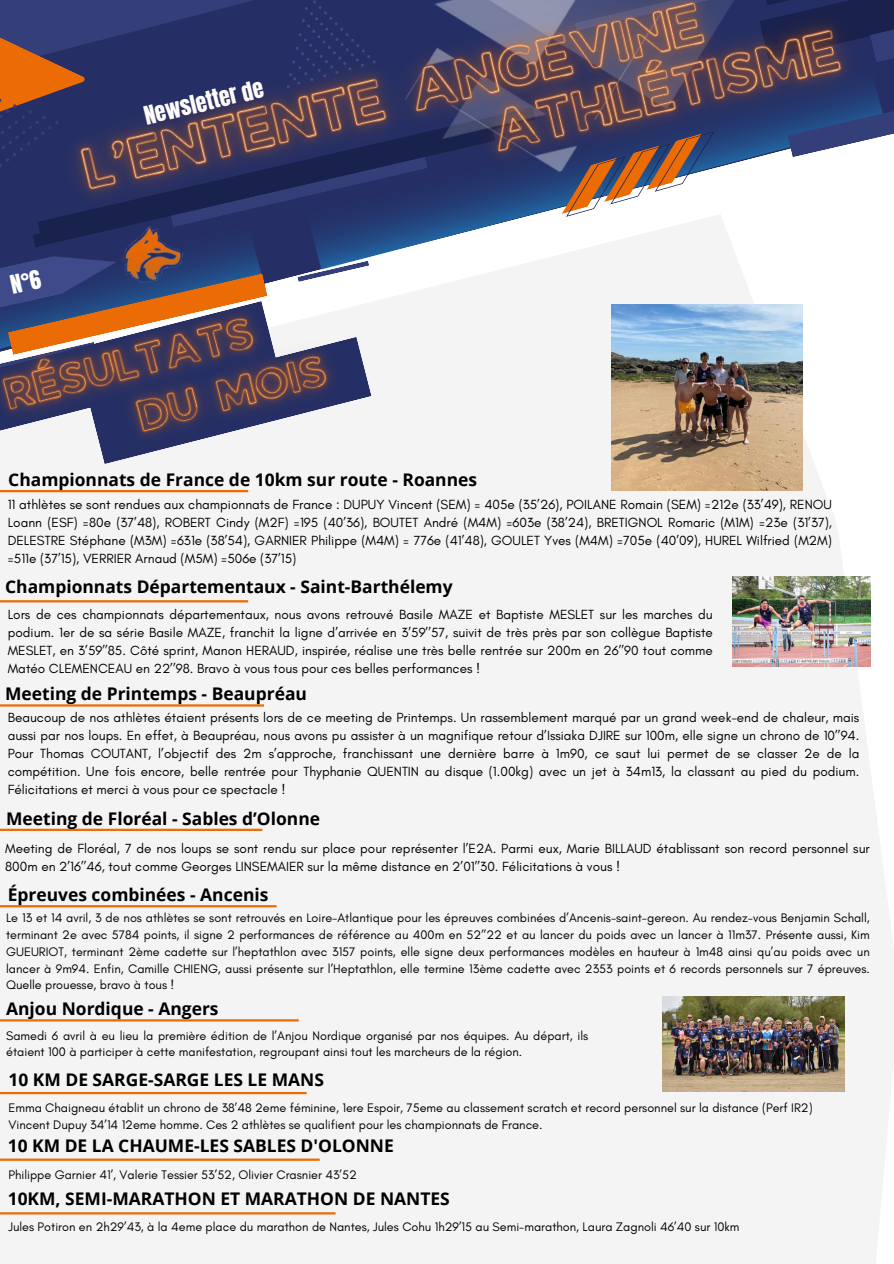
<style>
.page{position:relative;width:894px;height:1264px;background:#fff}
.page>*{position:absolute;margin:0;border:0;box-sizing:border-box;transform-origin:0 0}
.t1{font:21.9px "Anton";color:#fff}
.t2{font:700 17.4px "Open Sans";color:#000}
.t3{font:13.5px/18px "Glacial Indifference";color:#000;text-align:justify}
.t4{font:12.6px/16.8px "Glacial Indifference";color:#000;text-align:justify}
</style>
<div class="page">
<svg style="left:0;top:277px;width:871px;height:374px;fill:#f4f4f4"></svg>
<svg style="left:0;top:26px;width:6px;height:183px"></svg>
<div style="left:0;top:651px;width:893px;height:612px;background:#f4f4f4"></div>
<hr style="left:0;top:490px;width:248px;height:2px;background:#eb6b05">
<hr style="left:0;top:600px;width:248px;height:2px;background:#eb6b05">
<hr style="left:0;top:704px;width:264px;height:2px;background:#eb6b05">
<hr style="left:0;top:828px;width:262px;height:3px;background:#eb6b05">
<hr style="left:0;top:905px;width:276px;height:2px;background:#eb6b05">
<img style="left:732px;top:576px;width:137px;height:90px">
<img style="left:611px;top:304px;width:190px;height:186px">
<hr style="left:0;top:1019px;width:299px;height:2px;background:#eb6b05">
<hr style="left:0;top:1091px;width:306px;height:3px;background:#eb6b05">
<hr style="left:0;top:1158px;width:319px;height:2px;background:#eb6b05">
<hr style="left:0;top:1212px;width:335px;height:2px;background:#eb6b05">
<img style="left:662px;top:996px;width:182px;height:94px">
<img style="left:6px;top:0;width:738px;height:277px">
<img style="left:411px;top:0;width:482px;height:238px">
<div style="left:82px;top:300px;width:306px;height:194px;background:#f4f4f4"></div>
<svg style="left:0;top:256px;width:371px;height:208px"></svg>
<h3 class="t1" style="left:141px;top:100px;width:123px;rotate:-13deg">Newsletter de</h3>
<h6 class="t2" style="left:8px;top:467px;width:470px">Championnats de France de 10km sur route - Roannes</h6>
<p class="t3" style="left:8px;top:495px;width:825px">11 athlètes se sont rendues aux championnats de France : DUPUY Vincent (SEM) = 405e (35’26), POILANE Romain (SEM) =212e (33’49), RENOU Loann (ESF) =80e (37’48), ROBERT Cindy (M2F) =195 (40’36), BOUTET André (M4M) =603e (38’24), BRETIGNOL Romaric (M1M) =23e (31’37), DELESTRE Stéphane (M3M) =631e (38’54), GARNIER Philippe (M4M) = 776e (41’48), GOULET Yves (M4M) =705e (40’09), HUREL Wilfried (M2M) =511e (37’15), VERRIER Arnaud (M5M) =506e (37’15)</p>
<p class="t2" style="left:5px;top:574px;width:449px">Championnats Départementaux - Saint-Barthélemy</p>
<p class="t3" style="left:8px;top:605px;width:706px">Lors de ces championnats départementaux, nous avons retrouvé Basile MAZE et Baptiste MESLET sur les marches du podium. 1er de sa série Basile MAZE, franchit la ligne d’arrivée en 3’59’’57, suivit de très près par son collègue Baptiste MESLET, en 3’59’’85. Côté sprint, Manon HERAUD, inspirée, réalise une très belle rentrée sur 200m en 26’’90 tout comme Matéo CLEMENCEAU en 22’’98. Bravo à vous tous pour ces belles performances !</p>
<h6 class="t2" style="left:5px;top:682px;width:303px">Meeting de Printemps - Beaupréau</h6>
<p class="t3" style="left:8px;top:708px;width:852px">Beaucoup de nos athlètes étaient présents lors de ce meeting de Printemps. Un rassemblement marqué par un grand week-end de chaleur, mais aussi par nos loups. En effet, à Beaupréau, nous avons pu assister à un magnifique retour d’Issiaka DJIRE sur 100m, elle signe un chrono de 10’’94.<br>Pour Thomas COUTANT, l’objectif des 2m s’approche, franchissant une dernière barre à 1m90, ce saut lui permet de se classer 2e de la compétition. Une fois encore, belle rentrée pour Thyphanie QUENTIN au disque (1.00kg) avec un jet à 34m13, la classant au pied du podium.<br>Félicitations et merci à vous pour ce spectacle !</p>
<p class="t2" style="left:6px;top:806px;width:315px">Meeting de Floréal - Sables d’Olonne</p>
<p class="t3" style="left:5px;top:839px;width:865px">Meeting de Floréal, 7 de nos loups se sont rendu sur place pour représenter l’E2A. Parmi eux, Marie BILLAUD établissant son record personnel sur<br>800m en 2’16’’46, tout comme Georges LINSEMAIER sur la même distance en 2’01’’30. Félicitations à vous !</p>
<p class="t2" style="left:8px;top:882px;width:262px">Épreuves combinées - Ancenis</p>
<h6 class="t4" style="left:6px;top:909px;width:864px">Le 13 et 14 avril, 3 de nos athlètes se sont retrouvés en Loire-Atlantique pour les épreuves combinées d’Ancenis-saint-gereon. Au rendez-vous Benjamin Schall, terminant 2e avec 5784 points, il signe 2 performances de référence au 400m en 52’’22 et au lancer du poids avec un lancer à 11m37. Présente aussi, Kim GUEURIOT, terminant 2ème cadette sur l’heptathlon avec 3157 points, elle signe deux performances modèles en hauteur à 1m48 ainsi qu’au poids avec un lancer à 9m94. Enfin, Camille CHIENG, aussi présente sur l’Heptathlon, elle termine 13ème cadette avec 2353 points et 6 records personnels sur 7 épreuves.<br>Quelle prouesse, bravo à tous !</h6>
<p class="t2" style="left:6px;top:996px;width:214px">Anjou Nordique - Angers</p>
<h6 class="t4" style="left:6px;top:1026px;width:583px">Samedi 6 avril à eu lieu la première édition de l’Anjou Nordique organisé par nos équipes. Au départ, ils étaient 100 à participer à cette manifestation, regroupant ainsi tout les marcheurs de la région.</h6>
<p class="t2" style="left:8px;top:1067px;width:317px">10 KM DE SARGE-SARGE LES LE MANS</p>
<h6 class="t4" style="left:8px;top:1098px;width:805px">Emma Chaigneau établit un chrono de 38’48 2eme féminine, 1ere Espoir, 75eme au classement scratch et record personnel sur la distance (Perf IR2)</h6>
<p class="t4" style="left:8px;top:1115px;width:535px">Vincent Dupuy 34’14 12eme homme. Ces 2 athlètes se qualifient pour les championnats de France.</p>
<p class="t4" style="left:8px;top:1166px;width:350px">Philippe Garnier 41’, Valerie Tessier 53’52, Olivier Crasnier 43’52</p>
<h6 class="t2" style="left:8px;top:1133px;width:387px">10 KM DE LA CHAUME-LES SABLES D'OLONNE</h6>
<h5 class="t2" style="left:8px;top:1186px;width:443px">10KM, SEMI-MARATHON ET MARATHON DE NANTES</h5>
<p class="t4" style="left:8px;top:1218px;width:732px">Jules Potiron en 2h29’43, à la 4eme place du marathon de Nantes, Jules Cohu 1h29’15 au Semi-marathon, Laura Zagnoli 46’40 sur 10km</p>
</div>
